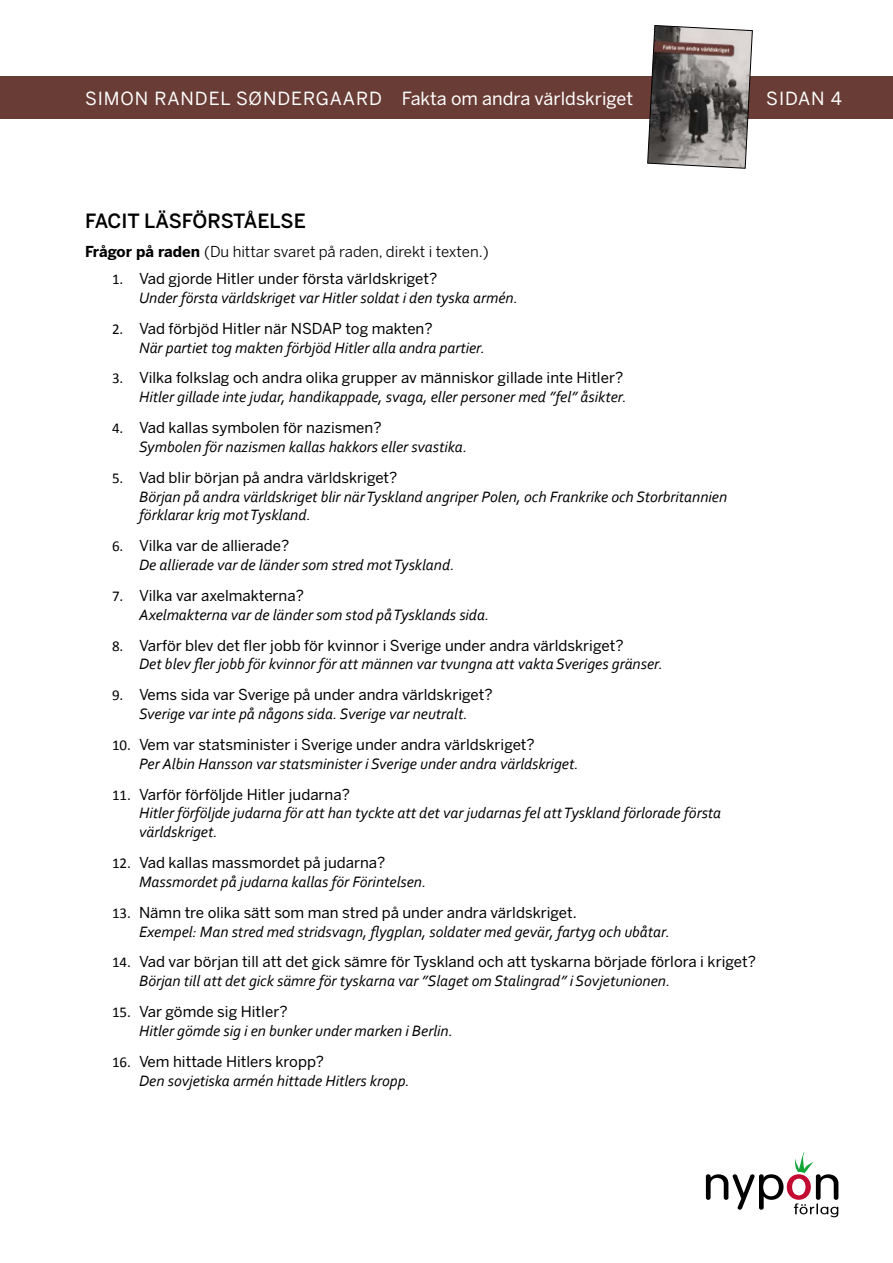
<style>
.page{position:relative;width:893px;height:1263px;background:#fff}
.page>*{position:absolute;margin:0;border:0;box-sizing:border-box;transform-origin:0 0}
.t1{font:500 19.5px "Benton Sans";letter-spacing:-.005em;color:#000}
.t2{font:18px "Benton Sans";color:#fff}
.t3{font:18px "Benton Sans";letter-spacing:.04em;color:#fff}
.t4{font:italic 15.75px/18.9px "Corbel";color:#000}
.t5{font:15px "Benton Sans";color:#000}
.t6{font:15px "Benton Sans";color:#000}
.s1{font-weight:700}
.s2{font-family:"Calibri"}
</style>
<div class="page">
<div style="left:0;top:77px;width:893px;height:42px;background:#6a3c36"></div>
<svg style="left:706px;top:1152px;width:132px;height:65px"></svg>
<svg style="left:647px;top:25px;width:106px;height:144px;background:#837d7b"></svg>
<p class="t2" style="left:85px;top:87px;width:550px">SIMON RANDEL SØNDERGAARD Fakta om andra världskriget</p>
<p class="t3" style="left:766px;top:87px;width:77px">SIDAN 4</p>
<p class="t1" style="left:85px;top:209px;width:222px">FACIT LÄSFÖRSTÅELSE</p>
<p class="t6" style="left:85px;top:243px;width:405px"><span class="s1">Frågor på raden</span> (Du hittar svaret på raden, direkt i texten.)</p>
<p class="t5" style="left:112px;top:269px;width:327px"><span class="s2">1.</span> Vad gjorde Hitler under första världskriget?</p>
<p class="t4" style="left:139px;top:288px;width:380px">Under första världskriget var Hitler soldat i den tyska armén.</p>
<p class="t5" style="left:112px;top:319px;width:322px"><span class="s2">2.</span> Vad förbjöd Hitler när NSDAP tog makten?</p>
<p class="t4" style="left:139px;top:337px;width:348px">När partiet tog makten förbjöd Hitler alla andra partier.</p>
<p class="t5" style="left:112px;top:369px;width:513px"><span class="s2">3.</span> Vilka folkslag och andra olika grupper av människor gillade inte Hitler?</p>
<p class="t4" style="left:139px;top:387px;width:489px">Hitler gillade inte judar, handikappade, svaga, eller personer med ”fel” åsikter.</p>
<p class="t5" style="left:112px;top:418px;width:271px"><span class="s2">4.</span> Vad kallas symbolen för nazismen?</p>
<p class="t4" style="left:139px;top:437px;width:330px">Symbolen för nazismen kallas hakkors eller svastika.</p>
<p class="t5" style="left:112px;top:468px;width:287px"><span class="s2">5.</span> Vad blir början på andra världskriget?</p>
<p class="t4" style="left:139px;top:486px;width:590px">Början på andra världskriget blir när Tyskland angriper Polen, och Frankrike och Storbritannien förklarar krig mot Tyskland.</p>
<p class="t5" style="left:112px;top:537px;width:179px"><span class="s2">6.</span> Vilka var de allierade?</p>
<p class="t4" style="left:139px;top:555px;width:317px">De allierade var de länder som stred mot Tyskland.</p>
<p class="t5" style="left:112px;top:586px;width:193px"><span class="s2">7.</span> Vilka var axelmakterna?</p>
<p class="t4" style="left:139px;top:605px;width:352px">Axelmakterna var de länder som stod på Tysklands sida.</p>
<p class="t5" style="left:112px;top:636px;width:513px"><span class="s2">8.</span> Varför blev det fler jobb för kvinnor i Sverige under andra världskriget?</p>
<p class="t4" style="left:139px;top:654px;width:525px">Det blev fler jobb för kvinnor för att männen var tvungna att vakta Sveriges gränser.</p>
<p class="t5" style="left:112px;top:686px;width:382px"><span class="s2">9.</span> Vems sida var Sverige på under andra världskriget?</p>
<p class="t4" style="left:139px;top:704px;width:330px">Sverige var inte på någons sida. Sverige var neutralt.</p>
<p class="t5" style="left:112px;top:735px;width:424px"><span class="s2">10.</span> Vem var statsminister i Sverige under andra världskriget?</p>
<p class="t4" style="left:139px;top:754px;width:441px">Per Albin Hansson var statsminister i Sverige under andra världskriget.</p>
<p class="t5" style="left:112px;top:785px;width:239px"><span class="s2">11.</span> Varför förföljde Hitler judarna?</p>
<p class="t4" style="left:139px;top:803px;width:584px">Hitler förföljde judarna för att han tyckte att det var judarnas fel att Tyskland förlorade första världskriget.</p>
<p class="t5" style="left:112px;top:853px;width:275px"><span class="s2">12.</span> Vad kallas massmordet på judarna?</p>
<p class="t4" style="left:139px;top:872px;width:289px">Massmordet på judarna kallas för Förintelsen.</p>
<p class="t5" style="left:112px;top:903px;width:466px"><span class="s2">13.</span> Nämn tre olika sätt som man stred på under andra världskriget.</p>
<p class="t4" style="left:139px;top:921px;width:532px">Exempel: Man stred med stridsvagn, flygplan, soldater med gevär, fartyg och ubåtar.</p>
<p class="t5" style="left:112px;top:953px;width:645px"><span class="s2">14.</span> Vad var början till att det gick sämre för Tyskland och att tyskarna började förlora i kriget?</p>
<p class="t4" style="left:139px;top:971px;width:533px">Början till att det gick sämre för tyskarna var ”Slaget om Stalingrad” i Sovjetunionen.</p>
<p class="t5" style="left:112px;top:1002px;width:177px"><span class="s2">15.</span> Var gömde sig Hitler?</p>
<p class="t4" style="left:139px;top:1021px;width:315px">Hitler gömde sig i en bunker under marken i Berlin.</p>
<p class="t5" style="left:112px;top:1052px;width:214px"><span class="s2">16.</span> Vem hittade Hitlers kropp?</p>
<p class="t4" style="left:139px;top:1070px;width:272px">Den sovjetiska armén hittade Hitlers kropp.</p>
</div>
